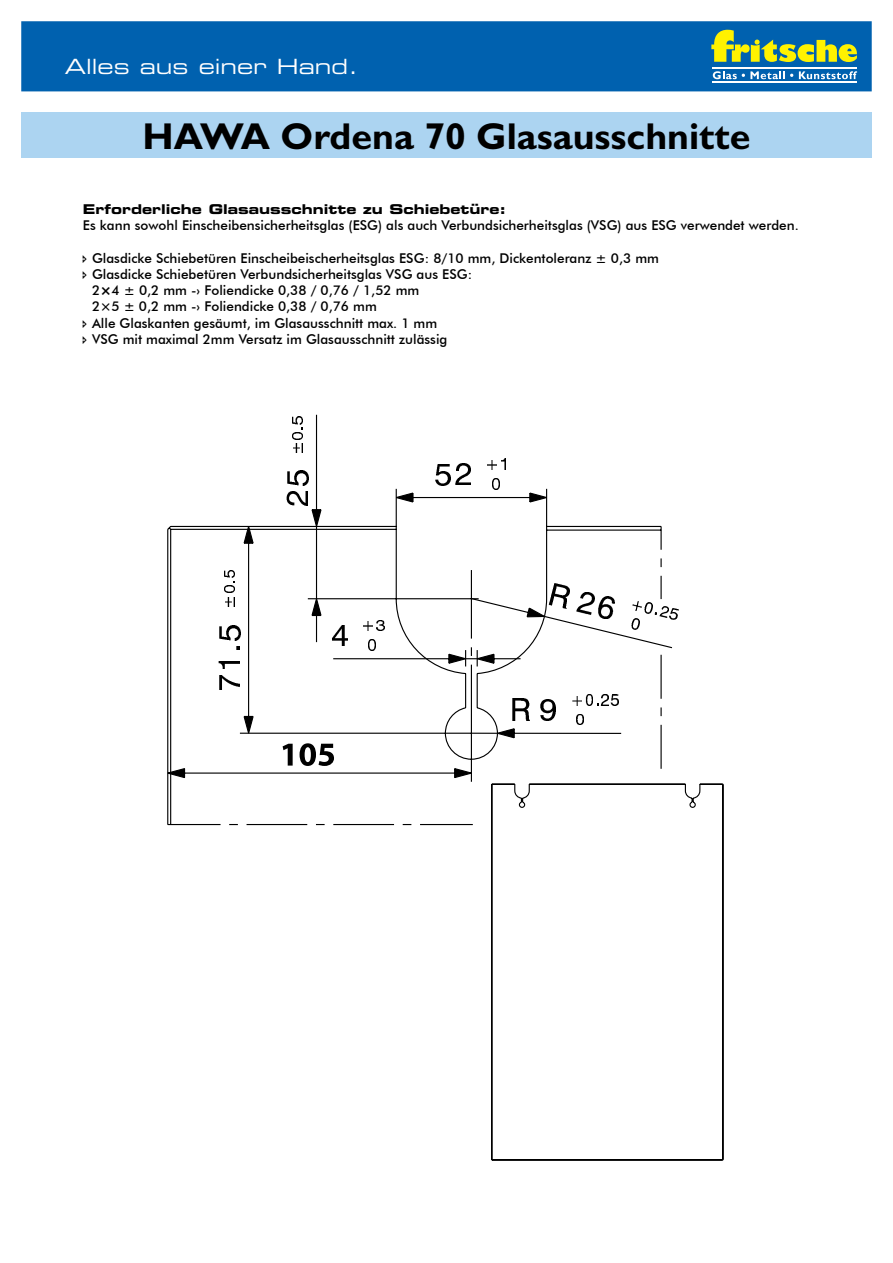
<style>
.page{position:relative;width:893px;height:1263px;background:#fff}
.page>*{position:absolute;margin:0;border:0;box-sizing:border-box;transform-origin:0 0}
.t1{font:700 37.5px "Gill Sans";color:#000}
.t2{font:21px "Eurostile LT Std Ex 2";color:#fff}
.t3{font:500 13.5px/16.2px "Futura BT";color:#000}
.t4{font:13.5px "Eurostile LT Std Bold Ex 2";color:#000}
.s1{font-weight:700}
</style>
<div class="page">
<div style="left:21px;top:21px;width:851px;height:70px;background:#0061af;border:2px solid #0061af"></div>
<div style="left:706px;top:24px;width:157px;height:65px;background:#0061af"></div>
<svg style="left:711px;top:30px;width:146px;height:32px"></svg>
<hr style="left:713px;top:68px;width:144px;height:1px;background:#fff">
<hr style="left:713px;top:82px;width:144px;height:1px;background:#fff">
<svg style="left:713px;top:71px;width:80px;height:8px"></svg>
<svg style="left:799px;top:71px;width:58px;height:8px"></svg>
<div style="left:21px;top:113px;width:851px;height:45px;background:#acd4f1"></div>
<svg style="left:167px;top:609px;width:557px;height:552px"></svg>
<svg style="left:167px;top:415px;width:511px;height:364px"></svg>
<h2 class="t2" style="left:65px;top:52px;width:295px">Alles aus einer Hand.</h2>
<h1 class="t1" style="left:143px;top:115px;width:609px">HAWA Ordena 70 Glasausschnitte</h1>
<p class="t4" style="left:83px;top:200px;width:425px">Erforderliche Glasausschnitte zu Schiebetüre:</p>
<p class="t3" style="left:83px;top:217px;width:717px">Es kann sowohl Einscheibensicherheitsglas (ESG) als auch Verbundsicherheitsglas (VSG) aus ESG verwendet werden.</p>
<p class="t3" style="left:92px;top:250px;width:568px">Glasdicke Schiebetüren Einscheibeischerheitsglas ESG: 8/10 mm, Dickentoleranz ± 0,3 mm Glasdicke Schiebetüren Verbundsicherheitsglas VSG aus ESG:<br>2<span class="s1">×</span>4 ± 0,2 mm -› Foliendicke 0,38 / 0,76 / 1,52 mm<br>2×5 ± 0,2 mm -› Foliendicke 0,38 / 0,76 mm<br>Alle Glaskanten gesäumt, im Glasausschnitt max. 1 mm<br>VSG mit maximal 2mm Versatz im Glasausschnitt zulässig</p>
</div>
